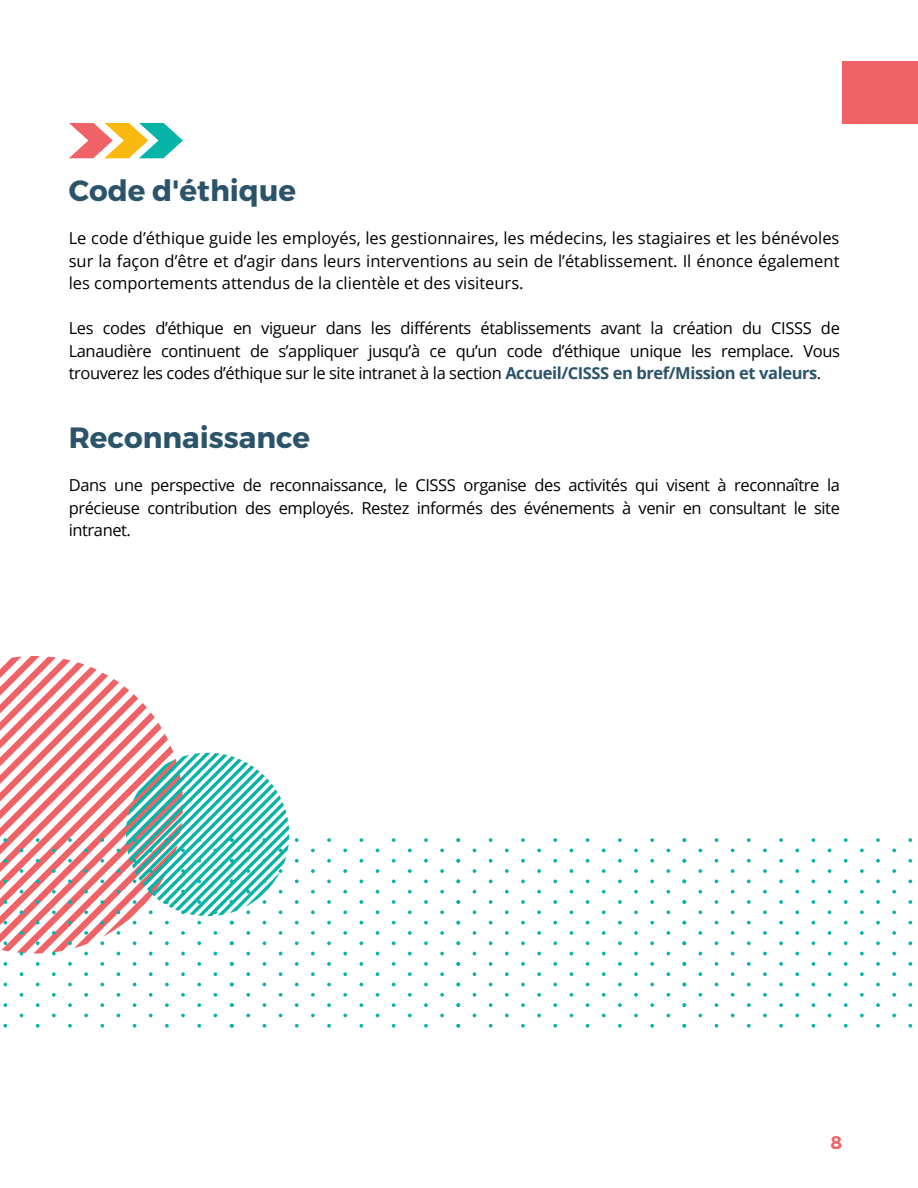
<style>
.page{position:relative;width:918px;height:1188px;background:#fff}
.page>*{position:absolute;margin:0;border:0;box-sizing:border-box;transform-origin:0 0}
.t1{font:700 29.25px "Montserrat";color:#2b546b}
.t2{font:700 18.15px "Montserrat";color:#ef6265}
.t3{font:16.5px/22.5px "Open Sans";letter-spacing:-.025em;color:#000;text-align:justify}
.s1{font-weight:700;color:#2b546b}
</style>
<div class="page">
<svg style="left:69px;top:123px;width:114px;height:35px"></svg>
<div style="left:842px;top:61px;width:76px;height:63px;background:#ef6265"></div>
<svg style="left:0;top:656px;width:173px;height:182px"></svg>
<svg style="left:126px;top:753px;width:163px;height:85px"></svg>
<svg style="left:0;top:838px;width:227px;height:190px"></svg>
<svg style="left:227px;top:838px;width:217px;height:190px"></svg>
<svg style="left:456px;top:838px;width:215px;height:190px"></svg>
<svg style="left:682px;top:838px;width:230px;height:190px"></svg>
<h1 class="t1" style="left:69px;top:172px;width:229px">Code d'éthique</h1>
<p class="t3" style="left:69px;top:226px;width:772px">Le code d’éthique guide les employés, les gestionnaires, les médecins, les stagiaires et les bénévoles sur la façon d’être et d’agir dans leurs interventions au sein de l’établissement. Il énonce également les comportements attendus de la clientèle et des visiteurs.</p>
<p class="t3" style="left:69px;top:316px;width:773px">Les codes d’éthique en vigueur dans les différents établissements avant la création du CISSS de Lanaudière continuent de s’appliquer jusqu’à ce qu’un code d’éthique unique les remplace. Vous trouverez les codes d’éthique sur le site intranet à la section <span class="s1">Accueil/CISSS en bref/Mission et valeurs</span>.</p>
<p class="t1" style="left:69px;top:419px;width:243px">Reconnaissance</p>
<p class="t3" style="left:69px;top:473px;width:773px">Dans une perspective de reconnaissance, le CISSS organise des activités qui visent à reconnaître la précieuse contribution des employés. Restez informés des événements à venir en consultant le site intranet.</p>
<h1 class="t2" style="left:831px;top:1131px;width:13px">8</h1>
</div>
